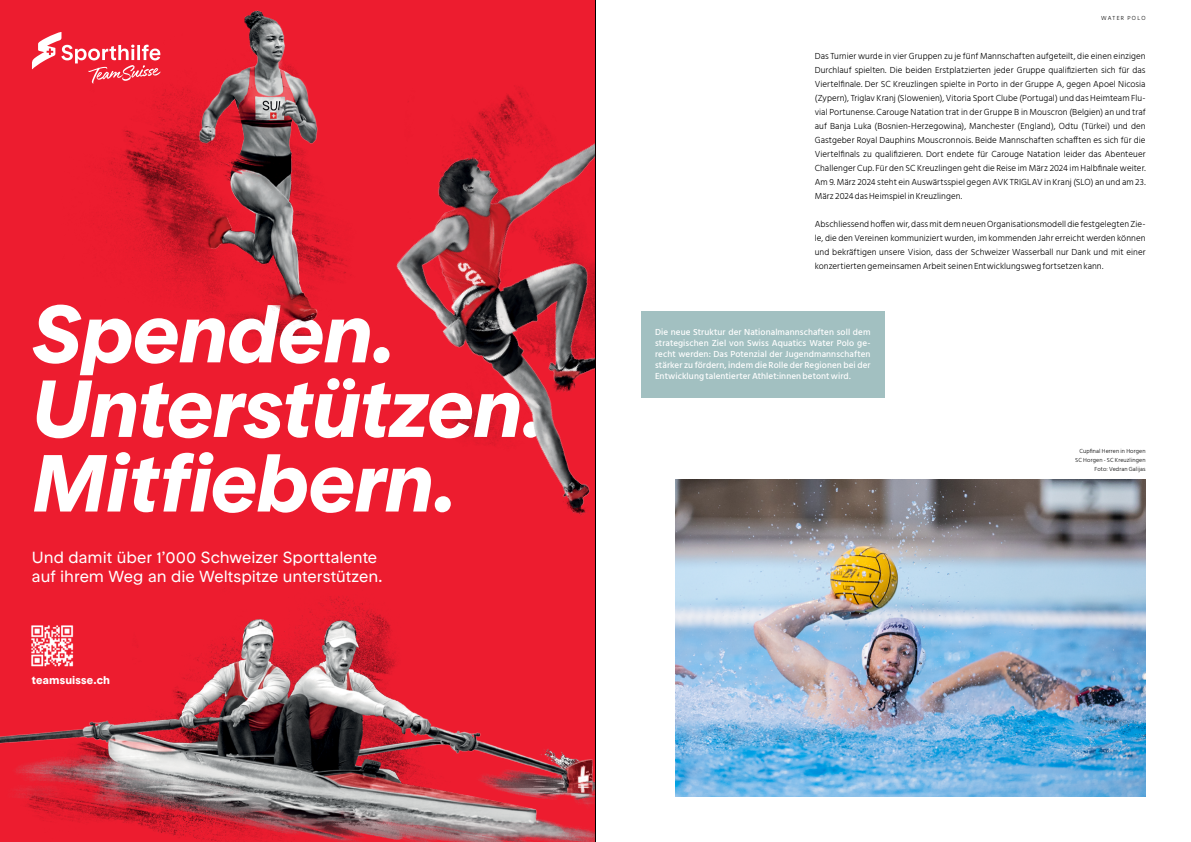
<style>
.page{position:relative;width:1191px;height:842px;background:#fff}
.page>*{position:absolute;margin:0;border:0;box-sizing:border-box;transform-origin:0 0}
.t1{font:italic 700 80.6px/74.6px "RT Rondelle";letter-spacing:-.015em;color:#fff}
.t2{font:16.1px/19.4px "RT Rondelle";color:#fff}
.t3{font:700 11.1px "RT Rondelle";letter-spacing:.015em;color:#fff}
.t4{font:300 9px/14px "Hind";letter-spacing:.005em;color:#000;text-align:justify}
.t5{font:500 9px/11px "Hind";letter-spacing:.01em;color:#fff;text-align:justify}
.t6{font:300 6px/9px "Hind";letter-spacing:.02em;color:#000;text-align:right}
.t7{font:300 6px "Hind";letter-spacing:.215em;color:#000}
</style>
<div class="page">
<div style="left:0;top:0;width:595px;height:842px;background:#ed1c2f"></div>
<img style="left:438px;top:87px;width:157px;height:429px">
<img style="left:92px;top:10px;width:346px;height:328px">
<svg style="left:32px;top:32px;width:129px;height:51px"></svg>
<img style="left:0;top:588px;width:595px;height:254px">
<img style="left:676px;top:479px;width:469px;height:318px">
<div style="left:641px;top:311px;width:243px;height:87px;background:#a2c0c1"></div>
<hr style="left:595px;top:0;width:1px;height:842px;background:#000">
<h1 class="t1" style="left:32px;top:296px;width:515px">Spenden.<br>Unterstützen.<br>Mitfiebern.</h1>
<h2 class="t2" style="left:32px;top:547px;width:352px">Und damit über 1’000 Schweizer Sporttalente auf ihrem Weg an die Weltspitze unterstützen.</h2>
<p class="t3" style="left:32px;top:673px;width:80px">teamsuisse.ch</p>
<p class="t7" style="left:1101px;top:14px;width:46px">WATER POLO</p>
<p class="t4" style="left:814px;top:50px;width:332px">Das Turnier wurde in vier Gruppen zu je fünf Mannschaften aufgeteilt, die einen einzigen Durchlauf spielten. Die beiden Erstplatzierten jeder Gruppe qualifizierten sich für das Viertelfinale. Der SC Kreuzlingen spielte in Porto in der Gruppe A, gegen Apoel Nicosia (Zypern), Triglav Kranj (Slowenien), Vitoria Sport Clube (Portugal) und das Heimteam Flu&shy;vial Portunense. Carouge Natation trat in der Gruppe B in Mouscron (Belgien) an und traf auf Banja Luka (Bosnien-Herzegowina), Manchester (England), Odtu (Türkei) und den Gastgeber Royal Dauphins Mouscronnois. Beide Mannschaften schafften es sich für die Viertelfinals zu qualifizieren. Dort endete für Carouge Natation leider das Abenteuer Challenger Cup. Für den SC Kreuzlingen geht die Reise im März 2024 im Halbfinale weiter.<br>Am 9. März 2024 steht ein Auswärtsspiel gegen AVK TRIGLAV in Kranj (SLO) an und am 23.<br>März 2024 das Heimspiel in Kreuzlingen.</p>
<p class="t4" style="left:814px;top:218px;width:332px">Abschliessend hoffen wir, dass mit dem neuen Organisationsmodell die festgelegten Zie&shy;le, die den Vereinen kommuniziert wurden, im kommenden Jahr erreicht werden können und bekräftigen unsere Vision, dass der Schweizer Wasserball nur Dank und mit einer konzertierten gemeinsamen Arbeit seinen Entwicklungsweg fortsetzen kann.</p>
<p class="t5" style="left:655px;top:327px;width:217px">Die neue Struktur der Nationalmannschaften soll dem strategischen Ziel von Swiss Aquatics Water Polo ge&shy;recht werden: Das Potenzial der Jugendmannschaften stärker zu fördern, indem die Rolle der Regionen bei der Entwicklung talentierter Athlet:innen betont wird.</p>
<p class="t6" style="left:1075px;top:447px;width:72px">Cupfinal Herren in Horgen<br>SC Horgen - SC Kreuzlingen<br>Foto: Vedran Galijas</p>
</div>
